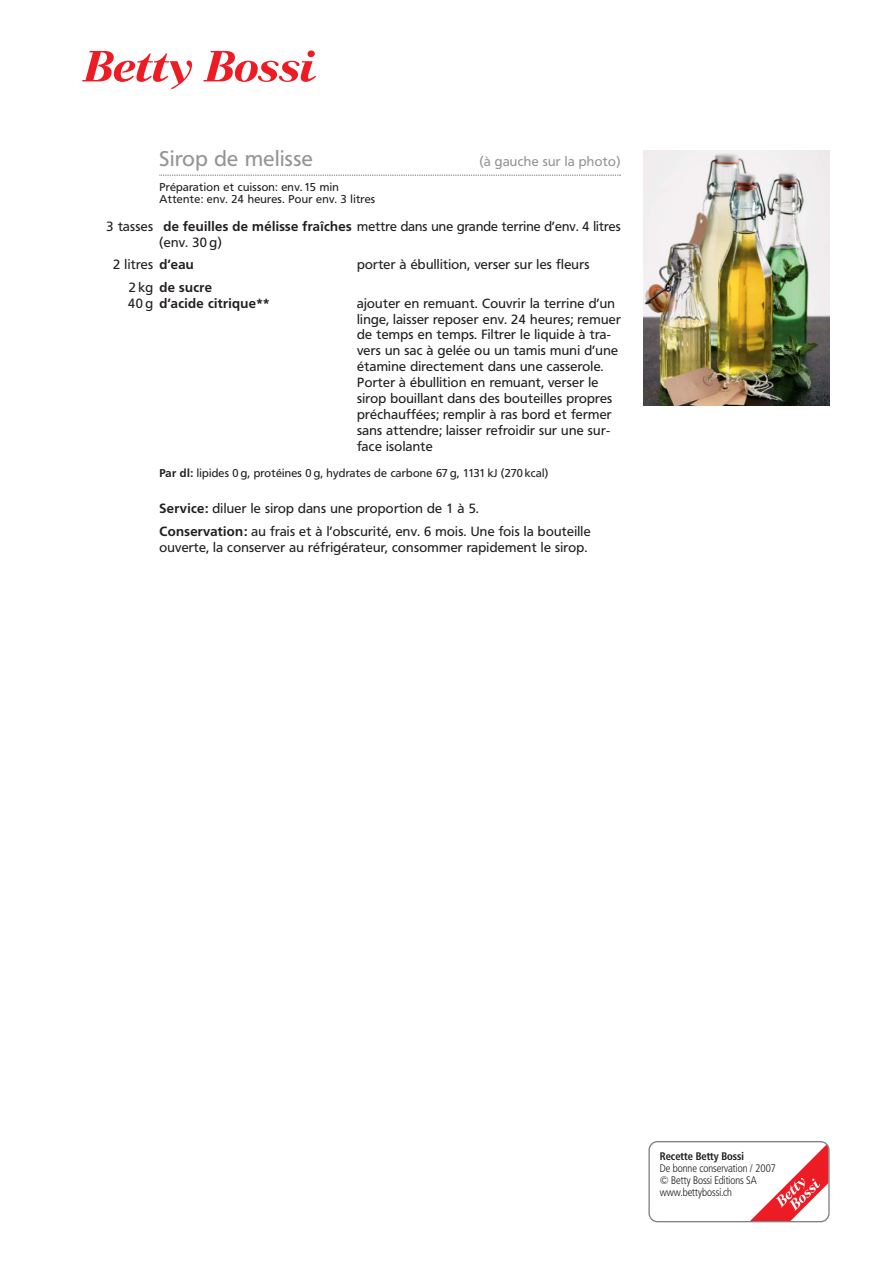
<style>
.page{position:relative;width:893px;height:1263px;background:#fff}
.page>*{position:absolute;margin:0;border:0;box-sizing:border-box;transform-origin:0 0}
.t1{font:21px "Frutiger B Bn";letter-spacing:.025em;color:#939598}
.t2{font:13.2px/15.9px "Frutiger B Bn";letter-spacing:.025em;color:#231f20}
.t3{font:700 13.2px/15.9px "Frutiger B Bn";letter-spacing:.03em;color:#231f20}
.t4{font:13.2px "Frutiger B Bn";letter-spacing:.025em;color:#939598}
.t5{font:11.25px/12.8px "Frutiger B Bn";letter-spacing:.025em;color:#231f20}
.t6{font:10.8px/12px "Frutiger B Bn Con Light";color:#231f20}
.t7{font:10.8px "Frutiger B Bn Con Bold";color:#231f20}
.s1{font-weight:700}
.s2{font-weight:400}
</style>
<div class="page">
<svg style="left:648px;top:1141px;width:182px;height:81px"></svg>
<svg style="left:82px;top:51px;width:110px;height:38px"></svg>
<svg style="left:203px;top:50px;width:113px;height:32px"></svg>
<img style="left:643px;top:150px;width:186px;height:255px">
<svg style="left:159px;top:175px;width:462px;height:1px"></svg>
<h1 class="t1" style="left:159px;top:148px;width:155px">Sirop de melisse</h1>
<p class="t4" style="left:480px;top:155px;width:142px">(à gauche sur la photo)</p>
<p class="t5" style="left:159px;top:181px;width:217px">Préparation et cuisson: env. 15 min<br>Attente: env. 24 heures. Pour env. 3 litres</p>
<p class="t2" style="left:159px;top:219px;width:463px;text-indent:-53px">3 tasses <span class="s1">de feuilles de mélisse fraîches</span> mettre dans une grande terrine d’env. 4 litres (env. 30 g)</p>
<p class="t2" style="left:113px;top:257px;width:82px">2 litres <span class="s1">d’eau</span></p>
<p class="t2" style="left:357px;top:257px;width:234px">porter à ébullition, verser sur les fleurs</p>
<p class="t3" style="left:128px;top:280px;width:143px"><span class="s2">2 kg</span> de sucre<br><span class="s2">40 g</span> d’acide citrique**</p>
<p class="t2" style="left:357px;top:296px;width:265px">ajouter en remuant. Couvrir la terrine d’un linge, laisser reposer env. 24 heures; remuer de temps en temps. Filtrer le liquide à tra&shy;vers un sac à gelée ou un tamis muni d’une étamine directement dans une casserole.<br>Porter à ébullition en remuant, verser le sirop bouillant dans des bouteilles propres préchauffées; remplir à ras bord et fermer sans attendre; laisser refroidir sur une sur&shy;face isolante</p>
<p class="t5" style="left:159px;top:467px;width:390px"><span class="s1">Par dl:</span> lipides 0 g, protéines 0 g, hydrates de carbone 67 g, 1131 kJ (270 kcal)</p>
<p class="t2" style="left:159px;top:497px;width:433px;line-height:23.4px"><span class="s1">Service:</span> diluer le sirop dans une proportion de 1 à 5.<br><span class="s1">Conservation:</span> au frais et à l’obscurité, env. 6 mois. Une fois la bouteille</p>
<p class="t2" style="left:159px;top:540px;width:429px">ouverte, la conserver au réfrigérateur, consommer rapidement le sirop.</p>
<p class="t7" style="left:660px;top:1151px;width:86px">Recette Betty Bossi</p>
<p class="t6" style="left:660px;top:1162px;width:118px">De bonne conservation / 2007 © Betty Bossi Editions SA www.bettybossi.ch</p>
</div>
